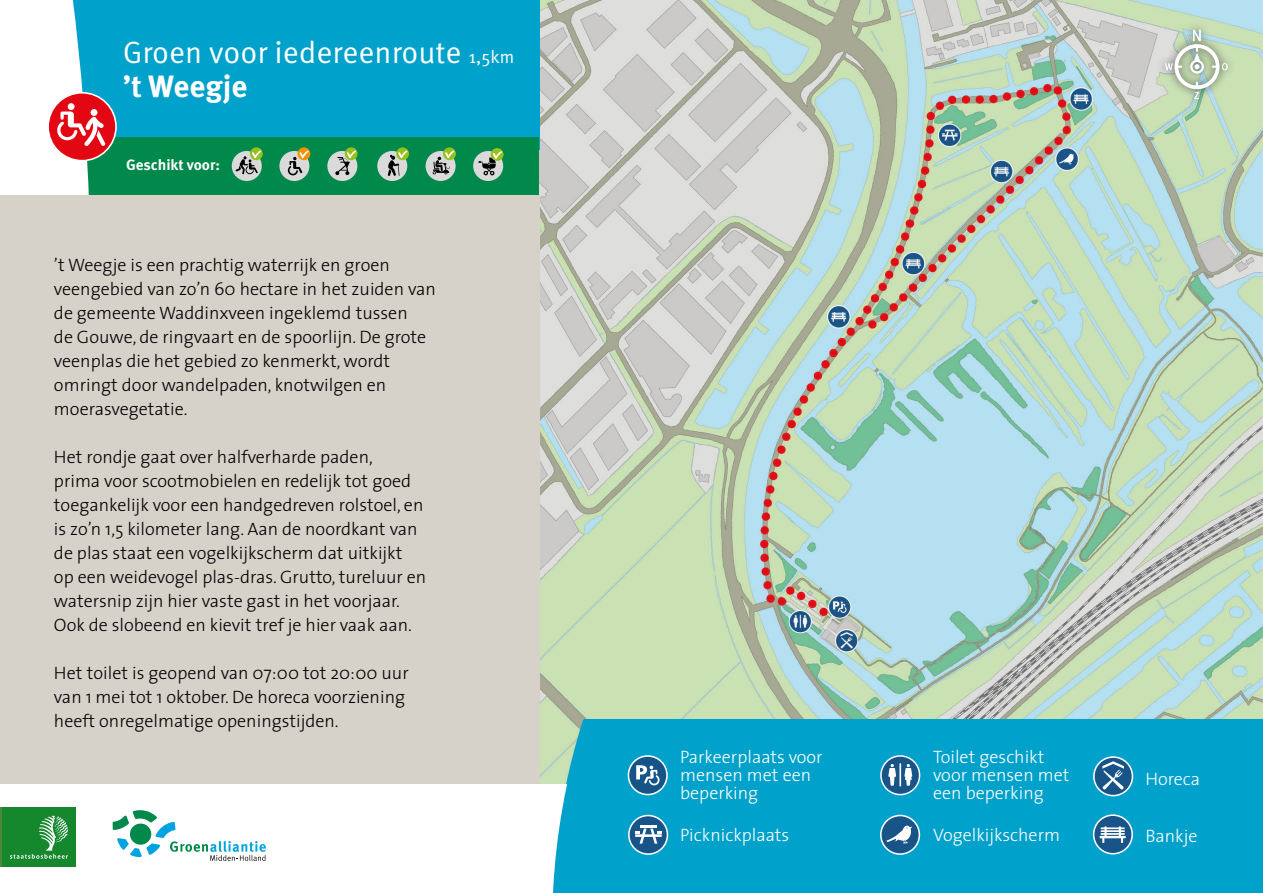
<style>
.page{position:relative;width:1263px;height:893px;background:#fff}
.page>*{position:absolute;margin:0;border:0;box-sizing:border-box;transform-origin:0 0}
.t1{font:30.9px "Meta Pro Norm";color:#fff}
.t2{font:700 30.9px "Meta Pro";color:#fff}
.t3{font:300 18px/24px "The Sans";color:#000}
.t4{font:300 18px/18px "The Sans";color:#fff}
.t5{font:700 15px "Meta Pro";color:#fff}
.s1{font-size:18px}
</style>
<div class="page">
<img style="left:539px;top:0;width:724px;height:784px">
<div style="left:0;top:0;width:539px;height:149px;background:#00a1ca"></div>
<div style="left:48px;top:137px;width:491px;height:59px;background:#00894b"></div>
<div style="left:0;top:196px;width:539px;height:588px;background:#d6d2c9"></div>
<div style="left:664px;top:719px;width:599px;height:174px;background:#00a1ca"></div>
<svg style="left:880px;top:815px;width:40px;height:40px"></svg>
<div style="left:1157px;top:21px;width:79px;height:86px;background:#000;opacity:.3"></div>
<svg style="left:1165px;top:30px;width:62px;height:69px;background:#c1d2bc"></svg>
<svg style="left:1093px;top:814px;width:40px;height:40px"></svg>
<svg style="left:880px;top:755px;width:40px;height:40px"></svg>
<hr style="left:899px;top:763px;width:2px;height:23px;background:#fff">
<svg style="left:1093px;top:756px;width:40px;height:40px"></svg>
<svg style="left:48px;top:93px;width:68px;height:68px"></svg>
<svg style="left:0;top:0;width:105px;height:196px"></svg>
<svg style="left:545px;top:719px;width:123px;height:174px;background:#2ea9c8"></svg>
<svg style="left:113px;top:810px;width:153px;height:51px"></svg>
<div style="left:0;top:807px;width:76px;height:60px;background:#4e8738"></div>
<div style="left:2px;top:807px;width:74px;height:60px;background:#15882e"></div>
<svg style="left:10px;top:816px;width:58px;height:43px"></svg>
<div style="left:377px;top:151px;width:30px;height:30px;background:#dadada;border-radius:50%"></div>
<svg style="left:396px;top:147px;width:13px;height:13px"></svg>
<svg style="left:387px;top:150px;width:20px;height:26px"></svg>
<div style="left:232px;top:151px;width:30px;height:30px;background:#dadada;border-radius:50%"></div>
<svg style="left:250px;top:147px;width:13px;height:13px"></svg>
<svg style="left:235px;top:150px;width:26px;height:25px"></svg>
<div style="left:327px;top:151px;width:30px;height:30px;background:#dadada;border-radius:50%"></div>
<svg style="left:345px;top:147px;width:13px;height:13px"></svg>
<svg style="left:335px;top:150px;width:21px;height:25px"></svg>
<div style="left:279px;top:151px;width:30px;height:30px;background:#dadada;border-radius:50%"></div>
<svg style="left:297px;top:147px;width:13px;height:13px"></svg>
<svg style="left:288px;top:150px;width:21px;height:25px"></svg>
<div style="left:426px;top:151px;width:30px;height:30px;background:#dadada;border-radius:50%"></div>
<svg style="left:443px;top:147px;width:13px;height:13px"></svg>
<svg style="left:433px;top:150px;width:21px;height:24px"></svg>
<div style="left:473px;top:151px;width:30px;height:30px;background:#dadada;border-radius:50%"></div>
<svg style="left:491px;top:148px;width:13px;height:13px"></svg>
<svg style="left:478px;top:151px;width:24px;height:25px"></svg>
<h1 class="t1" style="left:123px;top:29px;width:393px">Groen voor iedereenroute <span class="s1">1,5km</span></h1>
<h1 class="t2" style="left:123px;top:62px;width:126px">’t Weegje</h1>
<p class="t5" style="left:126px;top:153px;width:95px">Geschikt voor:</p>
<p class="t3" style="left:54px;top:252px;width:383px">’t Weegje is een prachtig waterrijk en groen veengebied van zo’n 60 hectare in het zuiden van de gemeente Waddinxveen ingeklemd tussen<br>de Gouwe, de ringvaart en de spoorlijn. De grote veenplas die het gebied zo kenmerkt, wordt omringt door wandelpaden, knotwilgen en moerasvegetatie.</p>
<p class="t3" style="left:54px;top:444px;width:374px">Het rondje gaat over halfverharde paden,<br>prima voor scootmobielen en redelijk tot goed toegankelijk voor een handgedreven rolstoel, en is zo’n 1,5 kilometer lang. Aan de noordkant van de plas staat een vogelkijkscherm dat uitkijkt op een weidevogel plas-dras. Grutto, tureluur en watersnip zijn hier vaste gast in het voorjaar.<br>Ook de slobeend en kievit tref je hier vaak aan.</p>
<p class="t3" style="left:54px;top:660px;width:356px">Het toilet is geopend van 07:00 tot 20:00 uur van 1 mei tot 1 oktober. De horeca voorziening heeft onregelmatige openingstijden.</p>
<p class="t4" style="left:680px;top:747px;width:144px">Parkeerplaats voor mensen met een beperking</p>
<p class="t4" style="left:680px;top:825px;width:111px">Picknickplaats</p>
<p class="t4" style="left:933px;top:747px;width:138px">Toilet geschikt voor mensen met een beperking</p>
<p class="t4" style="left:933px;top:825px;width:128px">Vogelkijkscherm</p>
<p class="t4" style="left:1145px;top:769px;width:56px">Horeca</p>
<p class="t4" style="left:1145px;top:827px;width:54px">Bankje</p>
</div>
